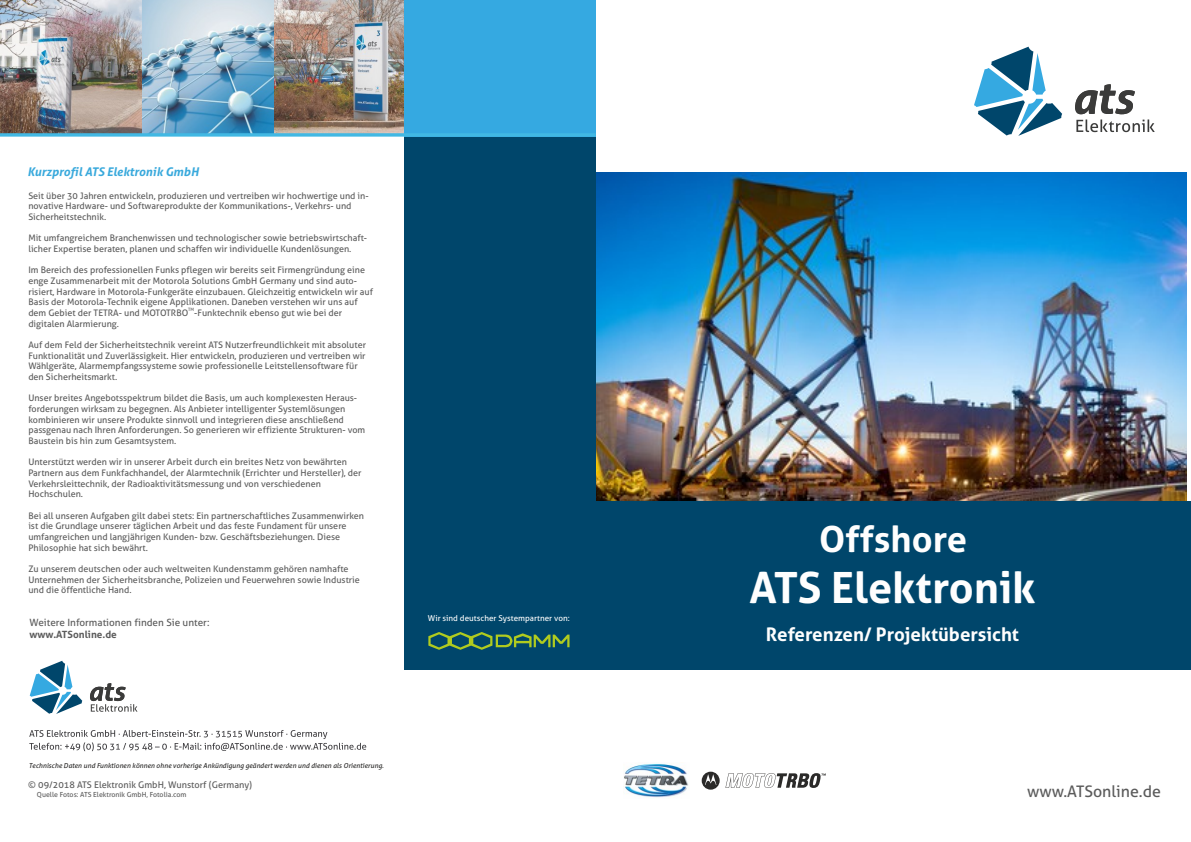
<style>
.page{position:relative;width:1191px;height:842px;background:#fff}
.page>*{position:absolute;margin:0;border:0;box-sizing:border-box;transform-origin:0 0}
.t1{font:700 43.2px "Aller";color:#fefefe}
.t2{font:700 36.2px "Aller";color:#fefefe}
.t3{font:700 18.7px "Aller";color:#fefefe}
.t4{font:15.9px "Aller";color:#5b5b5b}
.t5{font:italic 700 12px "Aller";color:#39a9dc}
.t6{font:10px "Aller";color:#5b5b5b}
.t7{font:700 10px "Aller";color:#5b5b5b}
.t8{font:9.2px "Aller";color:#5b5b5b}
.t9{font:9px/10.7px "Aller";color:#5b5b5b}
.t10{font:8.1px "Aller";color:#fefefe}
.t11{font:7px "Aller";color:#5b5b5b}
.t12{font:italic 6.9px "Aller";color:#2b2a29}
.t13{font:4.5px "Aller";color:#5b5b5b}
</style>
<div class="page">
<img style="left:595px;top:172px;width:591px;height:329px">
<img style="left:143px;top:0;width:261px;height:133px">
<img style="left:0;top:0;width:142px;height:133px">
<div style="left:593px;top:501px;width:598px;height:168px;background:#00466b"></div>
<div style="left:404px;top:135px;width:191px;height:534px;background:#00466b"></div>
<svg style="left:974px;top:47px;width:88px;height:89px"></svg>
<svg style="left:1075px;top:84px;width:79px;height:48px"></svg>
<svg style="left:29px;top:730px;width:337px;height:21px"></svg>
<svg style="left:30px;top:661px;width:52px;height:53px"></svg>
<svg style="left:90px;top:683px;width:47px;height:29px"></svg>
<div style="left:404px;top:0;width:191px;height:136px;background:#35a9e1"></div>
<svg style="left:0;top:133px;width:595px;height:4px;fill:#41b8e3"></svg>
<svg style="left:725px;top:773px;width:101px;height:15px"></svg>
<svg style="left:701px;top:772px;width:18px;height:18px"></svg>
<img style="left:623px;top:763px;width:66px;height:35px">
<svg style="left:428px;top:632px;width:141px;height:18px"></svg>
<h3 class="t5" style="left:28px;top:167px;width:172px">Kurzprofil ATS Elektronik GmbH</h3>
<p class="t9" style="left:28px;top:191px;width:342px">Seit über 30 Jahren entwickeln, produzieren und vertreiben wir hochwertige und in&shy;novative Hardware- und Softwareprodukte der Kommunikations-, Verkehrs- und<br>Sicherheitstechnik.</p>
<p class="t9" style="left:28px;top:234px;width:340px">Mit umfangreichem Branchenwissen und technologischer sowie betriebswirtschaft&shy;licher Expertise beraten, planen und schaffen wir individuelle Kundenlösungen.</p>
<p class="t9" style="left:28px;top:266px;width:346px">Im Bereich des professionellen Funks pflegen wir bereits seit Firmengründung eine enge Zusammenarbeit mit der Motorola Solutions GmbH Germany und sind auto&shy;risiert, Hardware in Motorola-Funkgeräte einzubauen. Gleichzeitig entwickeln wir auf Basis der Motorola-Technik eigene Applikationen. Daneben verstehen wir uns auf</p>
<p class="t13" style="left:188px;top:308px;width:8px">TM</p>
<p class="t9" style="left:28px;top:308px;width:315px">dem Gebiet der TETRA- und MOTOTRBO -Funktechnik ebenso gut wie bei der digitalen Alarmierung.</p>
<p class="t9" style="left:28px;top:340px;width:339px">Auf dem Feld der Sicherheitstechnik vereint ATS Nutzerfreundlichkeit mit absoluter Funktionalität und Zuverlässigkeit. Hier entwickeln, produzieren und vertreiben wir Wählgeräte, Alarmempfangssysteme sowie professionelle Leitstellensoftware für den Sicherheitsmarkt.</p>
<p class="t9" style="left:28px;top:394px;width:338px">Unser breites Angebotsspektrum bildet die Basis, um auch komplexesten Heraus&shy;forderungen wirksam zu begegnen. Als Anbieter intelligenter Systemlösungen kombinieren wir unsere Produkte sinnvoll und integrieren diese anschließend passgenau nach Ihren Anforderungen. So generieren wir effiziente Strukturen- vom Baustein bis hin zum Gesamtsystem.</p>
<p class="t9" style="left:28px;top:458px;width:335px">Unterstützt werden wir in unserer Arbeit durch ein breites Netz von bewährten Partnern aus dem Funkfachhandel, der Alarmtechnik (Errichter und Hersteller), der Verkehrsleittechnik, der Radioaktivitätsmessung und von verschiedenen Hochschulen.</p>
<p class="t9" style="left:28px;top:511px;width:337px">Bei all unseren Aufgaben gilt dabei stets: Ein partnerschaftliches Zusammenwirken ist die Grundlage unserer täglichen Arbeit und das feste Fundament für unsere umfangreichen und langjährigen Kunden- bzw. Geschäftsbeziehungen. Diese Philosophie hat sich bewährt.</p>
<p class="t9" style="left:28px;top:564px;width:333px">Zu unserem deutschen oder auch weltweiten Kundenstamm gehören namhafte<br>Unternehmen der Sicherheitsbranche, Polizeien und Feuerwehren sowie Industrie und die öffentliche Hand.</p>
<p class="t6" style="left:30px;top:619px;width:181px">Weitere Informationen finden Sie unter:</p>
<p class="t7" style="left:30px;top:630px;width:89px">www.ATSonline.de</p>
<p class="t10" style="left:428px;top:615px;width:143px">Wir sind deutscher Systempartner von:</p>
<p class="t12" style="left:29px;top:763px;width:356px">Technische Daten und Funktionen können ohne vorherige Ankündigung geändert werden und dienen als Orientierung.</p>
<p class="t8" style="left:28px;top:781px;width:225px">© 09/2018 ATS Elektronik GmbH, Wunstorf (Germany)</p>
<p class="t11" style="left:37px;top:791px;width:151px">Quelle Fotos: ATS Elektronik GmbH, Fotolia.com</p>
<h2 class="t2" style="left:819px;top:525px;width:149px">Offshore</h2>
<h1 class="t1" style="left:749px;top:571px;width:288px">ATS Elektronik</h1>
<h3 class="t3" style="left:766px;top:627px;width:255px">Referenzen/ Projektübersicht</h3>
<h3 class="t4" style="left:1027px;top:785px;width:135px">www.ATSonline.de</h3>
</div>
